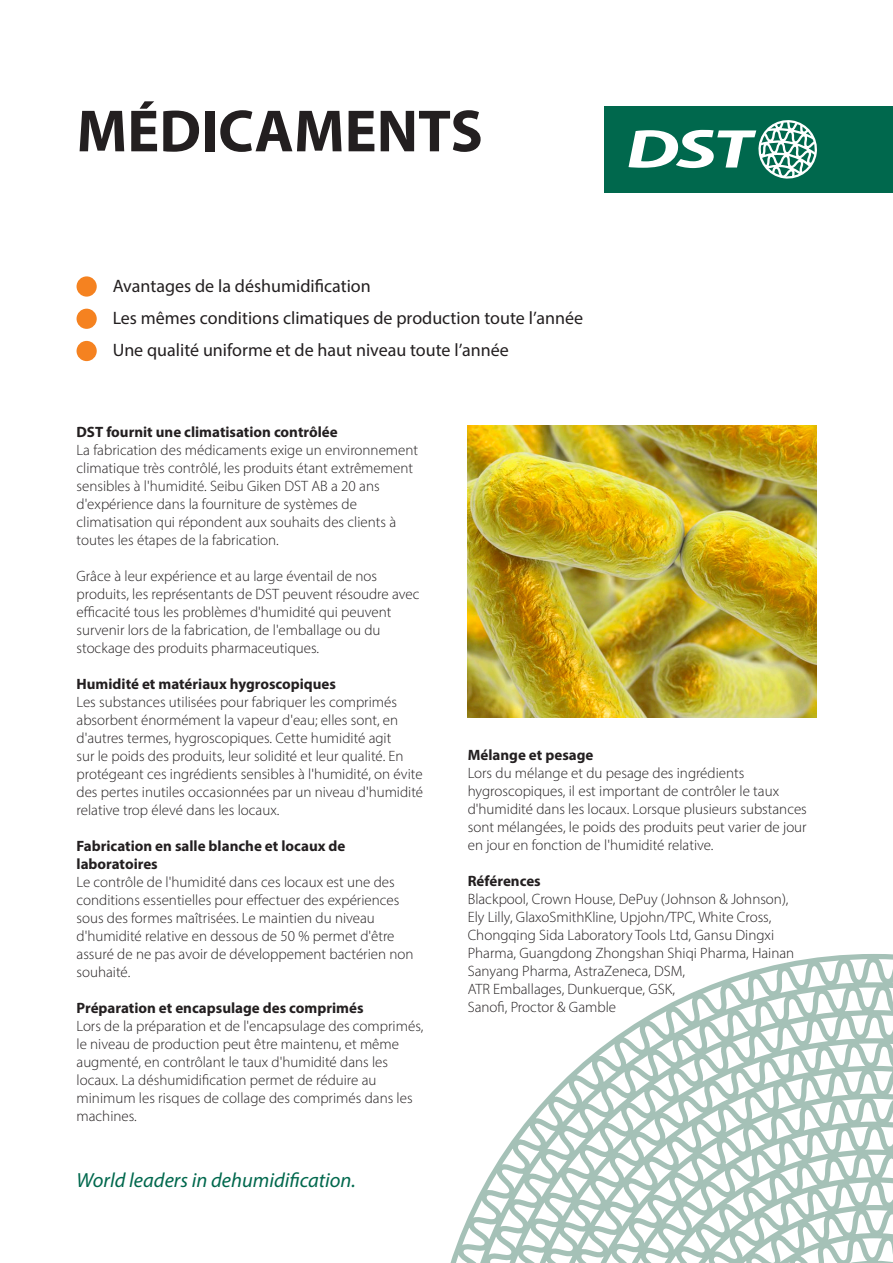
<style>
.page{position:relative;width:893px;height:1263px;background:#fff}
.page>*{position:absolute;margin:0;border:0;box-sizing:border-box;transform-origin:0 0}
.Application{font:700 60px "Myriad Pro";color:#231f20}
.Slogan{font:italic 20.55px "Myriad Pro";color:#00684d}
.Bullets{font:18px "Myriad Pro";color:#231f20}
.Body_text{font:300 15px/18px "Myriad Pro";color:#231f20}
.Body_text-2{font:700 15px/18px "Myriad Pro";color:#231f20}
</style>
<div class="page">
<img style="left:468px;top:425px;width:348px;height:292px">
<div style="left:604px;top:106px;width:289px;height:86px;background:#00684d"></div>
<svg style="left:628px;top:120px;width:189px;height:59px"></svg>
<div style="left:77px;top:276px;width:20px;height:21px;background:#f58220;border-radius:50%"></div>
<div style="left:77px;top:309px;width:20px;height:20px;background:#f58220;border-radius:50%"></div>
<div style="left:77px;top:341px;width:20px;height:20px;background:#f58220;border-radius:50%"></div>
<svg style="left:450px;top:954px;width:443px;height:309px"></svg>
<p class="Application" style="left:77px;top:92px;width:408px">MÉDICAMENTS</p>
<p class="Bullets" style="left:113px;top:275px;width:260px">Avantages de la déshumidification</p>
<p class="Bullets" style="left:113px;top:307px;width:472px">Les mêmes conditions climatiques de production toute l’année</p>
<p class="Bullets" style="left:113px;top:339px;width:398px">Une qualité uniforme et de haut niveau toute l’année</p>
<p class="Body_text-2" style="left:77px;top:422px;width:263px">DST fournit une climatisation contrôlée</p>
<p class="Body_text" style="left:77px;top:440px;width:343px">La fabrication des médicaments exige un environnement climatique très contrôlé, les produits étant extrêmement sensibles à l'humidité. Seibu Giken DST AB a 20 ans d'expérience dans la fourniture de systèmes de climatisation qui répondent aux souhaits des clients à toutes les étapes de la fabrication.</p>
<p class="Body_text" style="left:77px;top:566px;width:344px">Grâce à leur expérience et au large éventail de nos produits, les représentants de DST peuvent résoudre avec efficacité tous les problèmes d'humidité qui peuvent survenir lors de la fabrication, de l'emballage ou du stockage des produits pharmaceutiques.</p>
<p class="Body_text-2" style="left:77px;top:674px;width:261px">Humidité et matériaux hygroscopiques</p>
<p class="Body_text" style="left:77px;top:692px;width:348px">Les substances utilisées pour fabriquer les comprimés absorbent énormément la vapeur d'eau; elles sont, en d'autres termes, hygroscopiques. Cette humidité agit<br>sur le poids des produits, leur solidité et leur qualité. En protégeant ces ingrédients sensibles à l'humidité, on évite des pertes inutiles occasionnées par un niveau d'humidité relative trop élevé dans les locaux.</p>
<p class="Body_text-2" style="left:77px;top:836px;width:270px">Fabrication en salle blanche et locaux de laboratoires</p>
<p class="Body_text" style="left:77px;top:872px;width:339px">Le contrôle de l'humidité dans ces locaux est une des conditions essentielles pour effectuer des expériences sous des formes maîtrisées. Le maintien du niveau d'humidité relative en dessous de 50 % permet d'être assuré de ne pas avoir de développement bactérien non souhaité.</p>
<p class="Body_text-2" style="left:77px;top:998px;width:288px">Préparation et encapsulage des comprimés</p>
<p class="Body_text" style="left:77px;top:1016px;width:348px">Lors de la préparation et de l'encapsulage des comprimés, le niveau de production peut être maintenu, et même augmenté, en contrôlant le taux d'humidité dans les locaux. La déshumidification permet de réduire au minimum les risques de collage des comprimés dans les machines.</p>
<p class="Slogan" style="left:77px;top:1167px;width:281px">World leaders in dehumidification.</p>
<p class="Body_text-2" style="left:468px;top:746px;width:127px">Mélange et pesage</p>
<p class="Body_text" style="left:468px;top:764px;width:341px">Lors du mélange et du pesage des ingrédients hygroscopiques, il est important de contrôler le taux d'humidité dans les locaux. Lorsque plusieurs substances sont mélangées, le poids des produits peut varier de jour en jour en fonction de l'humidité relative.</p>
<p class="Body_text-2" style="left:468px;top:872px;width:75px">Références</p>
<p class="Body_text" style="left:468px;top:890px;width:328px">Blackpool, Crown House, DePuy (Johnson &amp; Johnson), Ely Lilly, GlaxoSmithKline, Upjohn/TPC, White Cross, Chongqing Sida Laboratory Tools Ltd, Gansu Dingxi Pharma, Guangdong Zhongshan Shiqi Pharma, Hainan Sanyang Pharma, AstraZeneca, DSM,</p>
<p class="Body_text" style="left:468px;top:980px;width:209px">ATR Emballages, Dunkuerque, GSK,</p>
<p class="Body_text" style="left:468px;top:998px;width:150px">Sanofi, Proctor &amp; Gamble</p>
</div>
